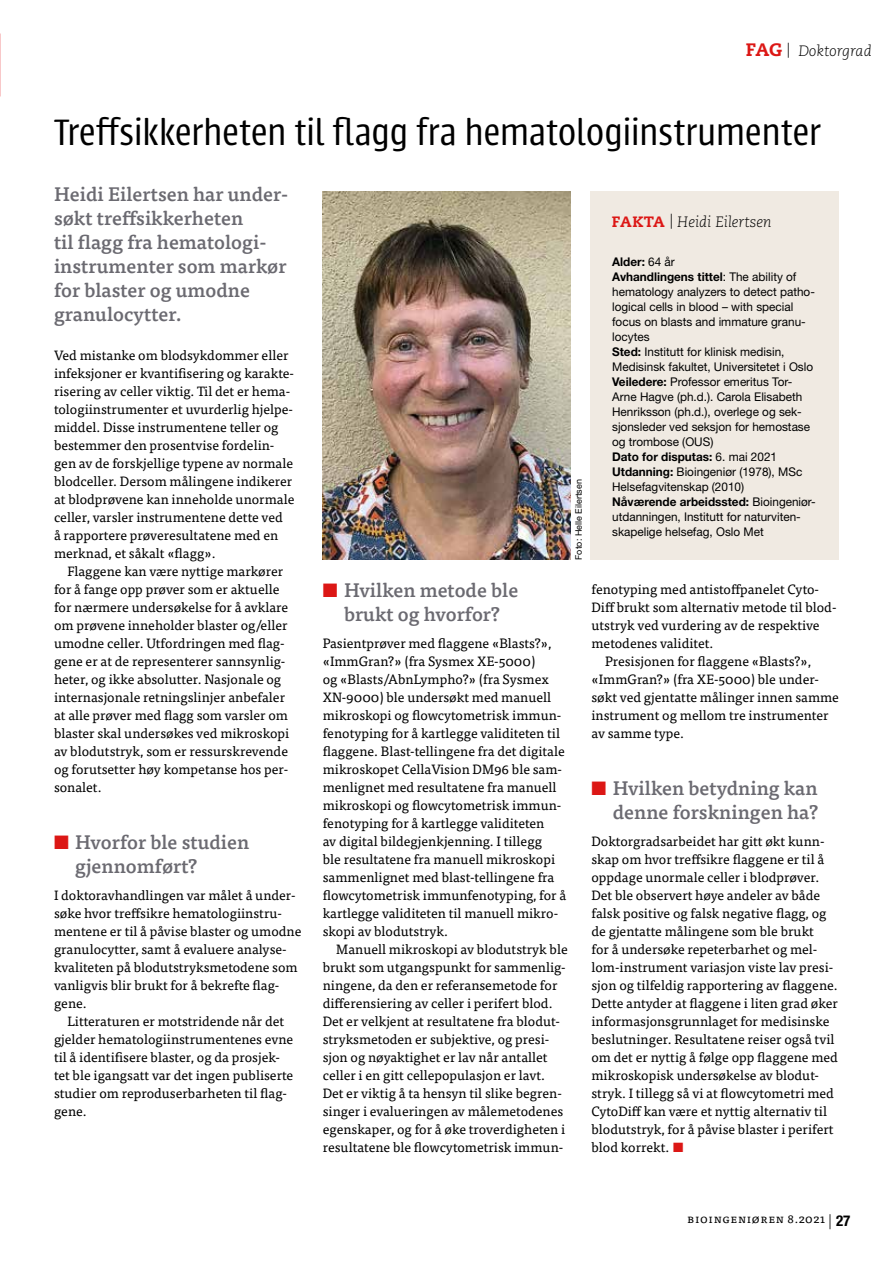
<style>
.page{position:relative;width:893px;height:1263px;background:#fff}
.page>*{position:absolute;margin:0;border:0;box-sizing:border-box;transform-origin:0 0}
.t1{font:300 40.5px "Urbana";letter-spacing:-.01em;color:#000}
.t2{font:500 19.5px/24px "Tisa Pro";color:#6b6a71}
.t3{font:italic 300 15px "Caecilia LT Std";color:#000}
.t4{font:13.5px/18px "Tisa Pro";color:#000}
.t5{font:12px/15px "Helvetica Neue LT Pro";color:#000}
.t6{font:12px "Tisa Pro";letter-spacing:.05em;color:#000}
.t7{font:9px "Helvetica Neue LT Pro";color:#000}
.s1{font-weight:800;font-style:normal;font-size:18px;color:#dc1715}
.s2{font-weight:800;font-style:normal;color:#dc1715}
.s3{font-weight:700}
.s4{color:#dc1715}
.s5{font-family:"Helvetica Neue LT Pro";font-weight:300;font-size:15px}
.s6{font-family:"Helvetica Neue LT Pro";font-weight:700;font-stretch:condensed;font-size:15px}
</style>
<div class="page">
<img style="left:323px;top:192px;width:247px;height:368px">
<div style="left:591px;top:192px;width:248px;height:368px;background:#f0eae2"></div>
<p class="t3" style="left:746px;top:43px;width:127px"><span class="s1">FAG</span> | Doktorgrad</p>
<h1 class="t1" style="left:54px;top:111px;width:768px">Treffsikkerheten til flagg fra hematologiinstrumenter</h1>
<h2 class="t2" style="left:54px;top:181px;width:236px">Heidi Eilertsen har under&shy;søkt treffsikkerheten<br>til flagg fra hematologi&shy;instrumenter som markør for blaster og umodne granulocytter.</h2>
<p class="t4" style="left:54px;top:345px;width:242px">Ved mistanke om blodsykdommer eller infeksjoner er kvantifisering og karakte&shy;risering av celler viktig. Til det er hema&shy;tologiinstrumenter et uvurderlig hjelpe&shy;middel. Disse instrumentene teller og bestemmer den prosentvise fordelin&shy;gen av de forskjellige typene av normale blodceller. Dersom målingene indikerer at blodprøvene kan inneholde unormale celler, varsler instrumentene dette ved<br>å rapportere prøveresultatene med en merknad, et såkalt «flagg».</p>
<p class="t4" style="left:54px;top:561px;width:237px;text-indent:14px">Flaggene kan være nyttige markører for å fange opp prøver som er aktuelle for nærmere undersøkelse for å avklare om prøvene inneholder blaster og/eller umodne celler. Utfordringen med flag&shy;gene er at de representerer sannsynlig&shy;heter, og ikke absolutter. Nasjonale og internasjonale retningslinjer anbefaler at alle prøver med flagg som varsler om blaster skal undersøkes ved mikroskopi av blodutstryk, som er ressurskrevende og forutsetter høy kompetanse hos per&shy;sonalet.</p>
<p class="t3" style="left:612px;top:213px;width:161px"><span class="s2">FAKTA</span> | Heidi Eilertsen</p>
<p class="t5" style="left:612px;top:254px;width:204px"><span class="s3">Alder:</span> 64 år<br><span class="s3">Avhandlingens tittel</span>: The ability of hematology analyzers to detect patho&shy;logical cells in blood – with special focus on blasts and immature granu&shy;locytes<br><span class="s3">Sted:</span> Institutt for klinisk medisin,<br>Medisinsk fakultet, Universitetet i Oslo<br><span class="s3">Veiledere:</span> Professor emeritus Tor-<br>Arne Hagve (ph.d.). Carola Elisabeth<br>Henriksson (ph.d.), overlege og sek&shy;sjonsleder ved seksjon for hemostase og trombose (OUS)<br><span class="s3">Dato for disputas:</span> 6. mai 2021<br><span class="s3">Utdanning:</span> Bioingeniør (1978), MSc<br>Helsefagvitenskap (2010)<br><span class="s3">Nåværende arbeidssted:</span> Bioingeniør&shy;utdanningen, Institutt for naturviten&shy;skapelige helsefag, Oslo Met</p>
<p class="t7" style="left:573px;top:560px;width:82px;rotate:-90deg">Foto: Helle Eilertsen</p>
<h2 class="t2" style="left:323px;top:577px;width:197px;text-align:center"><span class="s4">■</span> Hvilken metode ble brukt og hvorfor?</h2>
<p class="t4" style="left:323px;top:633px;width:245px">Pasientprøver med flaggene «Blasts?», «ImmGran?» (fra Sysmex XE-5000)<br>og «Blasts/AbnLympho?» (fra Sysmex XN-9000) ble undersøkt med manuell mikroskopi og flowcytometrisk immun&shy;fenotyping for å kartlegge validiteten til flaggene. Blast-tellingene fra det digitale mikroskopet CellaVision DM96 ble sam&shy;menlignet med resultatene fra manuell mikroskopi og flowcytometrisk immun&shy;fenotyping for å kartlegge validiteten<br>av digital bildegjenkjenning. I tillegg<br>ble resultatene fra manuell mikroskopi sammenlignet med blast-tellingene fra flowcytometrisk immunfenotyping, for å kartlegge validiteten til manuell mikro&shy;skopi av blodutstryk.</p>
<p class="t4" style="left:323px;top:939px;width:247px;text-indent:14px">Manuell mikroskopi av blodutstryk ble brukt som utgangspunkt for sammenlig&shy;ningene, da den er referansemetode for differensiering av celler i perifert blod.<br>Det er velkjent at resultatene fra blodut&shy;stryksmetoden er subjektive, og presi&shy;sjon og nøyaktighet er lav når antallet celler i en gitt cellepopulasjon er lavt.<br>Det er viktig å ta hensyn til slike begren&shy;singer i evalueringen av målemetodenes egenskaper, og for å øke troverdigheten i resultatene ble flowcytometrisk immun-</p>
<p class="t4" style="left:591px;top:579px;width:229px">fenotyping med antistoffpanelet Cyto-</p>
<p class="t4" style="left:591px;top:597px;width:247px">Diff brukt som alternativ metode til blod-</p>
<p class="t4" style="left:591px;top:615px;width:230px">utstryk ved vurdering av de respektive</p>
<p class="t4" style="left:591px;top:633px;width:123px">metodenes validitet.</p>
<p class="t4" style="left:605px;top:651px;width:208px">Presisjonen for flaggene «Blasts?»,</p>
<p class="t4" style="left:591px;top:669px;width:229px">«ImmGran?» (fra XE-5000) ble under-</p>
<p class="t4" style="left:591px;top:687px;width:249px">søkt ved gjentatte målinger innen samme</p>
<p class="t4" style="left:591px;top:705px;width:238px">instrument og mellom tre instrumenter</p>
<p class="t4" style="left:591px;top:723px;width:94px">av samme type.</p>
<h2 class="t2" style="left:591px;top:775px;width:229px;text-align:right"><span class="s4">■</span> Hvilken betydning kan denne forskningen ha?</h2>
<p class="t4" style="left:591px;top:831px;width:248px">Doktorgradsarbeidet har gitt økt kunn&shy;skap om hvor treffsikre flaggene er til å oppdage unormale celler i blodprøver.<br>Det ble observert høye andeler av både falsk positive og falsk negative flagg, og de gjentatte målingene som ble brukt<br>for å undersøke repeterbarhet og mel&shy;lom-instrument variasjon viste lav presi&shy;sjon og tilfeldig rapportering av flaggene.<br>Dette antyder at flaggene i liten grad øker informasjonsgrunnlaget for medisinske beslutninger. Resultatene reiser også tvil om det er nyttig å følge opp flaggene med mikroskopisk undersøkelse av blodut&shy;stryk. I tillegg så vi at flowcytometri med CytoDiff kan være et nyttig alternativ til blodutstryk, for å påvise blaster i perifert blod korrekt. <span class="s4">■</span></p>
<h2 class="t2" style="left:75px;top:829px;width:176px;text-indent:-21px"><span class="s4">■</span> Hvorfor ble studien gjennomført?</h2>
<p class="t4" style="left:54px;top:885px;width:249px">I doktoravhandlingen var målet å under&shy;søke hvor treffsikre hematologiinstru&shy;mentene er til å påvise blaster og umodne granulocytter, samt å evaluere analyse&shy;kvaliteten på blodutstryksmetodene som vanligvis blir brukt for å bekrefte flag&shy;gene.</p>
<p class="t4" style="left:54px;top:1011px;width:241px;text-indent:14px">Litteraturen er motstridende når det gjelder hematologiinstrumentenes evne til å identifisere blaster, og da prosjek&shy;tet ble igangsatt var det ingen publiserte studier om reproduserbarheten til flag&shy;gene.</p>
<p class="t6" style="left:687px;top:1209px;width:165px">Bioingeniøren 8.2021 <span class="s5">|</span> <span class="s6">27</span></p>
</div>
